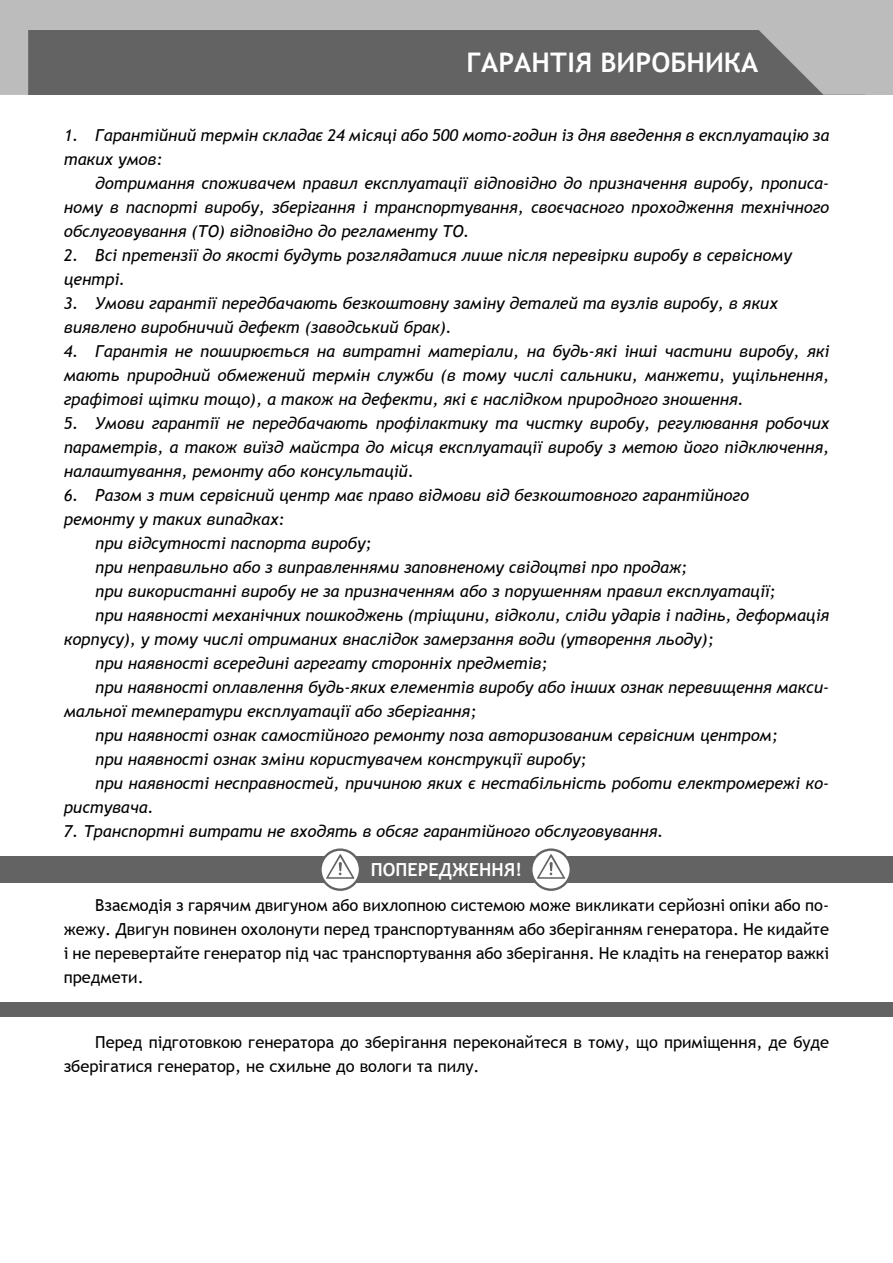
<style>
.page{position:relative;width:893px;height:1263px;background:#fff}
.page>*{position:absolute;margin:0;border:0;box-sizing:border-box;transform-origin:0 0}
.t1{font:700 27px "Trebuchet MS";color:#fff}
.t2{font:700 18px "Trebuchet MS";color:#fff}
.t3{font:italic 16.5px/24px "Trebuchet MS";color:#000}
.t4{font:16.5px/24px "Trebuchet MS";color:#000;text-align:justify}
</style>
<div class="page">
<svg style="left:0;top:0;width:893px;height:95px;fill:#646363"></svg>
<div style="left:0;top:1002px;width:893px;height:15px;background:#646363"></div>
<div style="left:0;top:856px;width:893px;height:27px;background:#646363"></div>
<svg style="left:319px;top:848px;width:42px;height:43px"></svg>
<div style="left:322px;top:851px;width:37px;height:37px;background:#fff;border-radius:50%"></div>
<svg style="left:325px;top:853px;width:30px;height:26px"></svg>
<svg style="left:530px;top:848px;width:42px;height:43px"></svg>
<div style="left:532px;top:851px;width:38px;height:37px;background:#fff;border-radius:50%"></div>
<svg style="left:536px;top:853px;width:30px;height:26px"></svg>
<h1 class="t1" style="left:466px;top:46px;width:294px">ГАРАНТІЯ ВИРОБНИКА</h1>
<p class="t3" style="left:64px;top:123px;width:767px">1. Гарантійний термін складає 24 місяці або 500 мото-годин із дня введення в експлуатацію за таких умов:</p>
<p class="t3" style="left:64px;top:171px;width:767px;text-align:justify;text-indent:31px">дотримання споживачем правил експлуатації відповідно до призначення виробу, прописа&shy;ному в паспорті виробу, зберігання і транспортування, своєчасного проходження технічного обслуговування (ТО) відповідно до регламенту ТО.</p>
<p class="t3" style="left:64px;top:243px;width:729px">2. Всі претензії до якості будуть розглядатися лише після перевірки виробу в сервісному центрі.</p>
<p class="t3" style="left:64px;top:291px;width:715px">3. Умови гарантії передбачають безкоштовну заміну деталей та вузлів виробу, в яких виявлено виробничий дефект (заводський брак).</p>
<p class="t3" style="left:64px;top:339px;width:767px;text-align:justify">4. Гарантія не поширюється на витратні матеріали, на будь-які інші частини виробу, які мають природний обмежений термін служби (в тому числі сальники, манжети, ущільнення, графітові щітки тощо), а також на дефекти, які є наслідком природного зношення.</p>
<p class="t3" style="left:64px;top:411px;width:767px;text-align:justify">5. Умови гарантії не передбачають профілактику та чистку виробу, регулювання робочих параметрів, а також виїзд майстра до місця експлуатації виробу з метою його підключення, налаштування, ремонту або консультацій.</p>
<p class="t3" style="left:64px;top:483px;width:687px">6. Разом з тим сервісний центр має право відмови від безкоштовного гарантійного</p>
<p class="t3" style="left:64px;top:507px;width:222px">ремонту у таких випадках:</p>
<p class="t3" style="left:95px;top:531px;width:278px">при відсутності паспорта виробу;</p>
<p class="t3" style="left:95px;top:555px;width:593px">при неправильно або з виправленнями заповненому свідоцтві про продаж;</p>
<p class="t3" style="left:95px;top:579px;width:682px">при використанні виробу не за призначенням або з порушенням правил експлуатації;</p>
<p class="t3" style="left:95px;top:603px;width:735px">при наявності механічних пошкоджень (тріщини, відколи, сліди ударів і падінь, деформація</p>
<p class="t3" style="left:64px;top:627px;width:651px">корпусу), у тому числі отриманих внаслідок замерзання води (утворення льоду);</p>
<p class="t3" style="left:95px;top:651px;width:454px">при наявності всередині агрегату сторонніх предметів;</p>
<p class="t3" style="left:95px;top:675px;width:735px">при наявності оплавлення будь-яких елементів виробу або інших ознак перевищення макси-</p>
<p class="t3" style="left:64px;top:699px;width:414px">мальної температури експлуатації або зберігання;</p>
<p class="t3" style="left:95px;top:723px;width:684px">при наявності ознак самостійного ремонту поза авторизованим сервісним центром;</p>
<p class="t3" style="left:95px;top:747px;width:493px">при наявності ознак зміни користувачем конструкції виробу;</p>
<p class="t3" style="left:95px;top:771px;width:735px">при наявності несправностей, причиною яких є нестабільність роботи електромережі ко-</p>
<p class="t3" style="left:64px;top:795px;width:92px">ристувача.</p>
<p class="t3" style="left:64px;top:819px;width:601px">7. Транспортні витрати не входять в обсяг гарантійного обслуговування.</p>
<p class="t2" style="left:371px;top:858px;width:152px">ПОПЕРЕДЖЕННЯ!</p>
<p class="t4" style="left:64px;top:894px;width:767px;text-indent:31px">Взаємодія з гарячим двигуном або вихлопною системою може викликати серйозні опіки або по&shy;жежу. Двигун повинен охолонути перед транспортуванням або зберіганням генератора. Не кидайте і не перевертайте генератор під час транспортування або зберігання. Не кладіть на генератор важкі предмети.</p>
<p class="t4" style="left:64px;top:1031px;width:767px;text-indent:31px">Перед підготовкою генератора до зберігання переконайтеся в тому, що приміщення, де буде зберігатися генератор, не схильне до вологи та пилу.</p>
</div>
